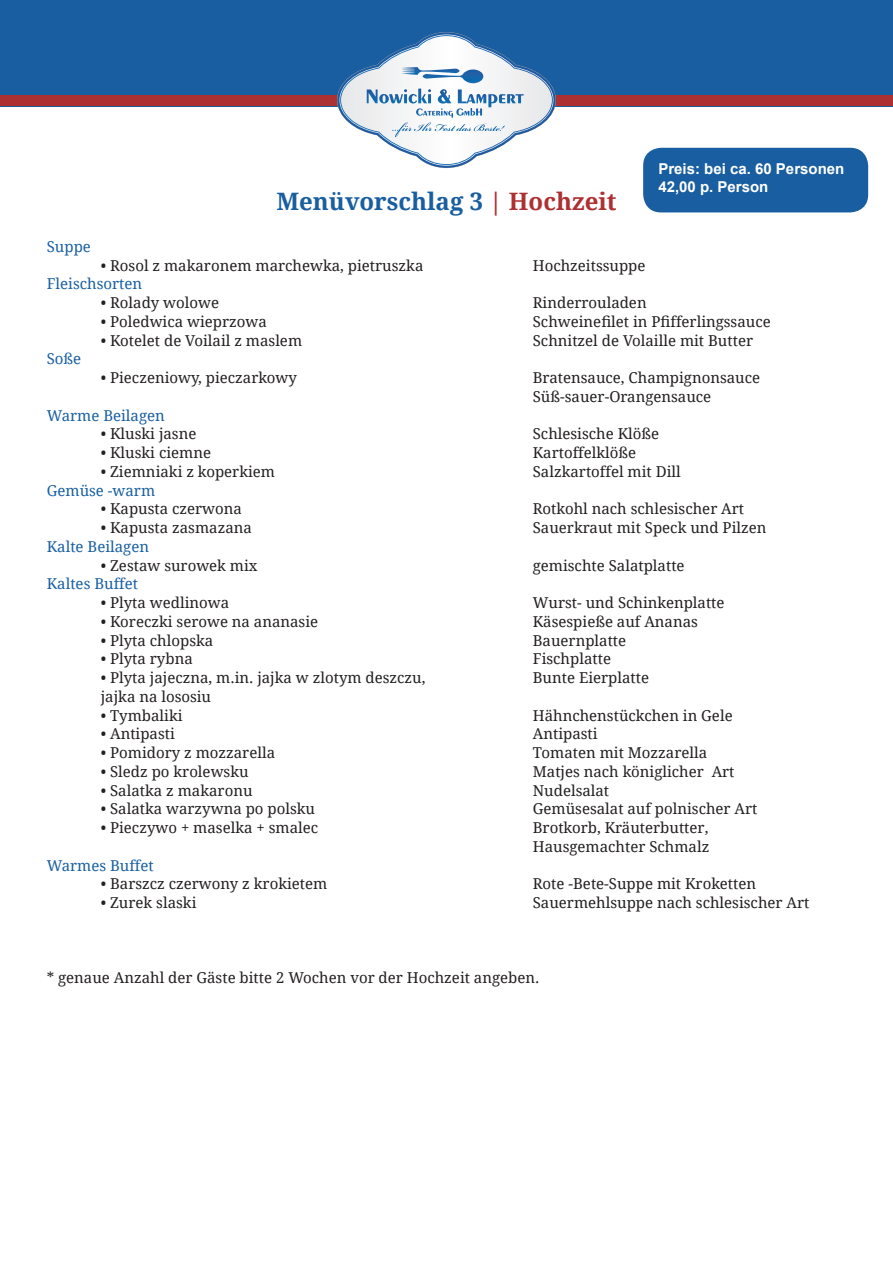
<style>
.page{position:relative;width:893px;height:1263px;background:#fff}
.page>*{position:absolute;margin:0;border:0;box-sizing:border-box;transform-origin:0 0}
.t1{font:700 24px "Droid Serif";color:#185ea0}
.t2{font:15px/18.8px "Droid Serif";color:#231f20}
.t3{font:15px "Droid Serif";color:#185fa2}
.t4{font:700 15px/18px "Arial";color:#fff}
.s1{color:#ad3032}
</style>
<div class="page">
<div style="left:643px;top:148px;width:225px;height:64px;background:#185ea0;border-radius:18px"></div>
<div style="left:0;top:0;width:893px;height:106px;background:#185ea0"></div>
<div style="left:0;top:95px;width:893px;height:10px;background:#ad3033"></div>
<svg style="left:336px;top:32px;width:221px;height:136px"></svg>
<p class="t3" style="left:47px;top:236px;width:46px">Suppe</p>
<h1 class="t1" style="left:276px;top:184px;width:342px">Menüvorschlag 3 <span class="s1">| Hochzeit</span></h1>
<p class="t4" style="left:658px;top:160px;width:187px">Preis: bei ca. 60 Personen<br>42,00 p. Person</p>
<p class="t2" style="left:101px;top:255px;width:324px">• Rosol z makaronem marchewka, pietruszka</p>
<p class="t2" style="left:533px;top:255px;width:114px">Hochzeitssuppe</p>
<p class="t3" style="left:47px;top:274px;width:97px">Fleischsorten</p>
<p class="t2" style="left:101px;top:293px;width:120px">• Rolady wolowe</p>
<p class="t2" style="left:533px;top:293px;width:115px">Rinderrouladen</p>
<p class="t2" style="left:101px;top:312px;width:168px">• Poledwica wieprzowa</p>
<p class="t2" style="left:533px;top:312px;width:239px">Schweinefilet in Pfifferlingssauce</p>
<p class="t2" style="left:101px;top:330px;width:203px">• Kotelet de Voilail z maslem</p>
<p class="t2" style="left:533px;top:330px;width:222px">Schnitzel de Volaille mit Butter</p>
<p class="t3" style="left:47px;top:349px;width:36px">Soße</p>
<p class="t2" style="left:101px;top:368px;width:198px">• Pieczeniowy, pieczarkowy</p>
<p class="t2" style="left:533px;top:368px;width:229px">Bratensauce, Champignonsauce<br>Süß-sauer-Orangensauce</p>
<p class="t3" style="left:47px;top:405px;width:120px">Warme Beilagen</p>
<p class="t2" style="left:101px;top:424px;width:97px">• Kluski jasne</p>
<p class="t2" style="left:533px;top:424px;width:128px">Schlesische Klöße</p>
<p class="t2" style="left:101px;top:443px;width:112px">• Kluski ciemne</p>
<p class="t2" style="left:533px;top:443px;width:105px">Kartoffelklöße</p>
<p class="t2" style="left:101px;top:462px;width:176px">• Ziemniaki z koperkiem</p>
<p class="t2" style="left:533px;top:462px;width:149px">Salzkartoffel mit Dill</p>
<p class="t3" style="left:47px;top:480px;width:110px">Gemüse -warm</p>
<p class="t2" style="left:101px;top:499px;width:143px">• Kapusta czerwona</p>
<p class="t2" style="left:533px;top:499px;width:213px">Rotkohl nach schlesischer Art</p>
<p class="t2" style="left:101px;top:518px;width:153px">• Kapusta zasmazana</p>
<p class="t2" style="left:533px;top:518px;width:235px">Sauerkraut mit Speck und Pilzen</p>
<p class="t3" style="left:47px;top:536px;width:104px">Kalte Beilagen</p>
<p class="t2" style="left:101px;top:555px;width:158px">• Zestaw surowek mix</p>
<p class="t2" style="left:533px;top:555px;width:153px">gemischte Salatplatte</p>
<p class="t3" style="left:47px;top:574px;width:93px">Kaltes Buffet</p>
<p class="t2" style="left:101px;top:593px;width:130px">• Plyta wedlinowa</p>
<p class="t2" style="left:533px;top:593px;width:193px">Wurst- und Schinkenplatte</p>
<p class="t2" style="left:101px;top:612px;width:219px">• Koreczki serowe na ananasie</p>
<p class="t2" style="left:533px;top:612px;width:167px">Käsespieße auf Ananas</p>
<p class="t2" style="left:101px;top:630px;width:114px">• Plyta chlopska</p>
<p class="t2" style="left:533px;top:630px;width:95px">Bauernplatte</p>
<p class="t2" style="left:101px;top:649px;width:94px">• Plyta rybna</p>
<p class="t2" style="left:533px;top:649px;width:80px">Fischplatte</p>
<p class="t2" style="left:101px;top:668px;width:326px">• Plyta jajeczna, m.in. jajka w zlotym deszczu,</p>
<p class="t2" style="left:533px;top:668px;width:118px">Bunte Eierplatte</p>
<p class="t2" style="left:101px;top:687px;width:112px">jajka na lososiu</p>
<p class="t2" style="left:101px;top:705px;width:83px">• Tymbaliki</p>
<p class="t2" style="left:533px;top:705px;width:201px">Hähnchenstückchen in Gele</p>
<p class="t2" style="left:101px;top:724px;width:76px">• Antipasti</p>
<p class="t2" style="left:533px;top:724px;width:66px">Antipasti</p>
<p class="t2" style="left:101px;top:743px;width:176px">• Pomidory z mozzarella</p>
<p class="t2" style="left:533px;top:743px;width:176px">Tomaten mit Mozzarella</p>
<p class="t2" style="left:101px;top:762px;width:149px">• Sledz po krolewsku</p>
<p class="t2" style="left:533px;top:762px;width:203px">Matjes nach königlicher Art</p>
<p class="t2" style="left:101px;top:780px;width:153px">• Salatka z makaronu</p>
<p class="t2" style="left:533px;top:780px;width:78px">Nudelsalat</p>
<p class="t2" style="left:101px;top:799px;width:216px">• Salatka warzywna po polsku</p>
<p class="t2" style="left:533px;top:799px;width:226px">Gemüsesalat auf polnischer Art</p>
<p class="t2" style="left:101px;top:818px;width:219px">• Pieczywo + maselka + smalec</p>
<p class="t2" style="left:533px;top:818px;width:178px">Brotkorb, Kräuterbutter,<br>Hausgemachter Schmalz</p>
<p class="t3" style="left:47px;top:855px;width:109px">Warmes Buffet</p>
<p class="t2" style="left:101px;top:874px;width:228px">• Barszcz czerwony z krokietem</p>
<p class="t2" style="left:533px;top:874px;width:225px">Rote -Bete-Suppe mit Kroketten</p>
<p class="t2" style="left:101px;top:893px;width:97px">• Zurek slaski</p>
<p class="t2" style="left:533px;top:893px;width:278px">Sauermehlsuppe nach schlesischer Art</p>
<p class="t2" style="left:47px;top:968px;width:494px">* genaue Anzahl der Gäste bitte 2 Wochen vor der Hochzeit angeben.</p>
</div>
